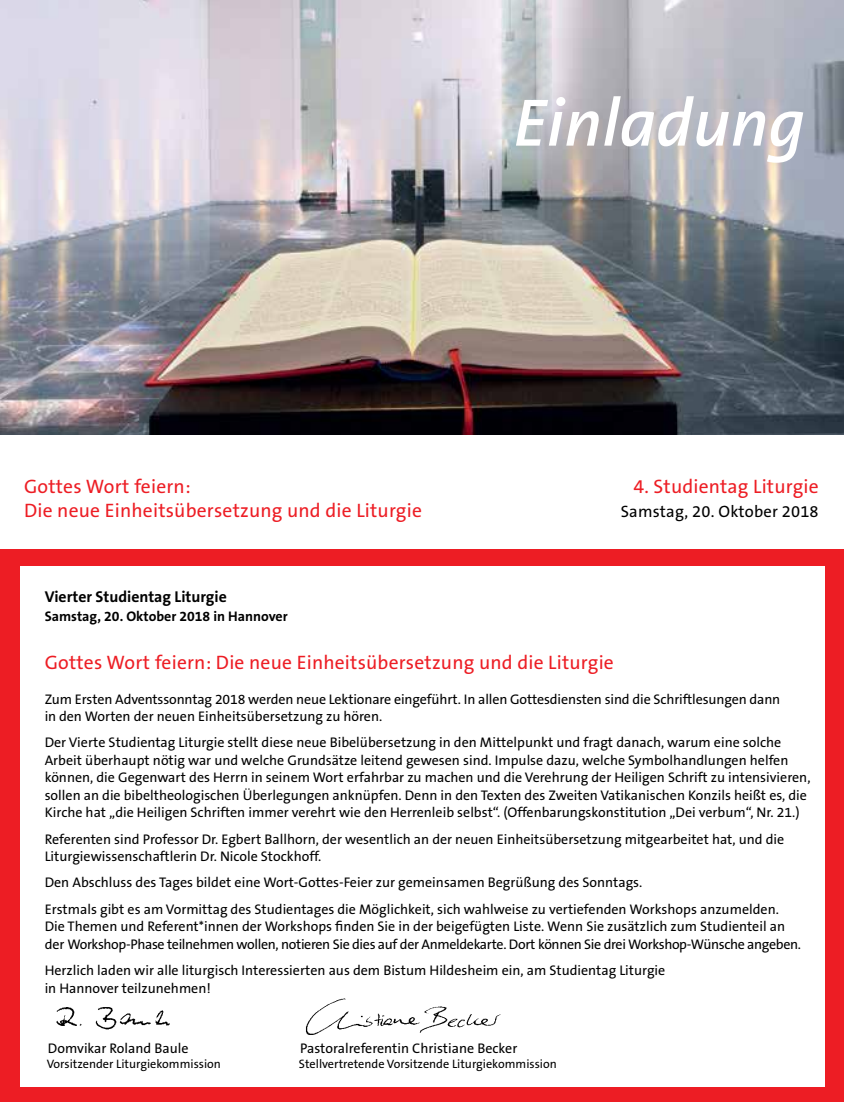
<style>
.page{position:relative;width:844px;height:1102px;background:#fff}
.page>*{position:absolute;margin:0;border:0;box-sizing:border-box;transform-origin:0 0}
.t1{font:italic 600 67.55px "The Sans B6";color:#fff}
.t2{font:19.6px/23.8px "The Sans B5 Plain";letter-spacing:.01em;color:#ed1d24}
.t3{font:16.45px "The Sans B5 Plain";letter-spacing:.01em;color:#000}
.t4{font:700 15.75px "The Sans B7";color:#000}
.t5{font:14px/17.5px "The Sans B5 Plain";color:#000}
.t6{font:14px/17.5px "The Sans B5 Plain";letter-spacing:-.025em;color:#000}
.t7{font:700 14px "The Sans B7";color:#000}
.t8{font:12.25px "The Sans B5 Plain";color:#000}
</style>
<div class="page">
<div style="left:0;top:549px;width:843px;height:552px;background:#ed1d24"></div>
<div style="left:20px;top:566px;width:803px;height:519px;background:#fff"></div>
<img style="left:56px;top:1007px;width:114px;height:23px">
<img style="left:0;top:0;width:843px;height:434px">
<svg style="left:501px;top:0;width:51px;height:151px;background:#c1c7ca"></svg>
<img style="left:306px;top:998px;width:195px;height:37px">
<h1 class="t1" style="left:513px;top:86px;width:293px">Einladung</h1>
<h2 class="t2" style="left:24px;top:475px;width:399px">Gottes Wort feiern:<br>Die neue Einheitsübersetzung und die Liturgie</h2>
<h2 class="t2" style="left:633px;top:475px;width:187px">4. Studientag Liturgie</h2>
<p class="t3" style="left:620px;top:502px;width:199px">Samstag, 20. Oktober 2018</p>
<p class="t4" style="left:45px;top:588px;width:184px">Vierter Studientag Liturgie</p>
<p class="t7" style="left:45px;top:608px;width:244px">Samstag, 20. Oktober 2018 in Hannover</p>
<h2 class="t2" style="left:45px;top:650px;width:570px">Gottes Wort feiern: Die neue Einheitsübersetzung und die Liturgie</h2>
<p class="t5" style="left:45px;top:690px;width:737px">Zum Ersten Adventssonntag 2018 werden neue Lektionare eingeführt. In allen Gottesdiensten sind die Schriftlesungen dann in den Worten der neuen Einheitsübersetzung zu hören.</p>
<p class="t5" style="left:45px;top:734px;width:767px">Der Vierte Studientag Liturgie stellt diese neue Bibelübersetzung in den Mittelpunkt und fragt danach, warum eine solche Arbeit überhaupt nötig war und welche Grundsätze leitend gewesen sind. Impulse dazu, welche Symbolhandlungen helfen können, die Gegenwart des Herrn in seinem Wort erfahrbar zu machen und die Verehrung der Heiligen Schrift zu intensivieren, sollen an die bibeltheologischen Überlegungen anknüpfen. Denn in den Texten des Zweiten Vatikanischen Konzils heißt es, die Kirche hat „die Heiligen Schriften immer verehrt wie den Herrenleib selbst“. (Offenbarungskonstitution „Dei verbum“, Nr. 21.)</p>
<p class="t5" style="left:45px;top:830px;width:741px">Referenten sind Professor Dr. Egbert Ballhorn, der wesentlich an der neuen Einheitsübersetzung mitgearbeitet hat, und die<br>Liturgiewissenschaftlerin Dr. Nicole Stockhoff.</p>
<p class="t5" style="left:45px;top:869px;width:735px;line-height:26.2px">Den Abschluss des Tages bildet eine Wort-Gottes-Feier zur gemeinsamen Begrüßung des Sonntags.<br>Erstmals gibt es am Vormittag des Studientages die Möglichkeit, sich wahlweise zu vertiefenden Workshops anzumelden.</p>
<p class="t6" style="left:45px;top:918px;width:757px">Die Themen und Referent*innen der Workshops finden Sie in der beigefügten Liste. Wenn Sie zusätzlich zum Studienteil an der Workshop-Phase teilnehmen wollen, notieren Sie dies auf der Anmeldekarte. Dort können Sie drei Workshop-Wünsche angeben.</p>
<p class="t5" style="left:45px;top:961px;width:622px">Herzlich laden wir alle liturgisch Interessierten aus dem Bistum Hildesheim ein, am Studientag Liturgie in Hannover teilzunehmen!</p>
<p class="t5" style="left:48px;top:1040px;width:142px">Domvikar Roland Baule</p>
<p class="t5" style="left:300px;top:1040px;width:219px">Pastoralreferentin Christiane Becker</p>
<p class="t8" style="left:47px;top:1056px;width:176px">Vorsitzender Liturgiekommission</p>
<p class="t8" style="left:299px;top:1056px;width:259px">Stellvertretende Vorsitzende Liturgiekommission</p>
</div>
